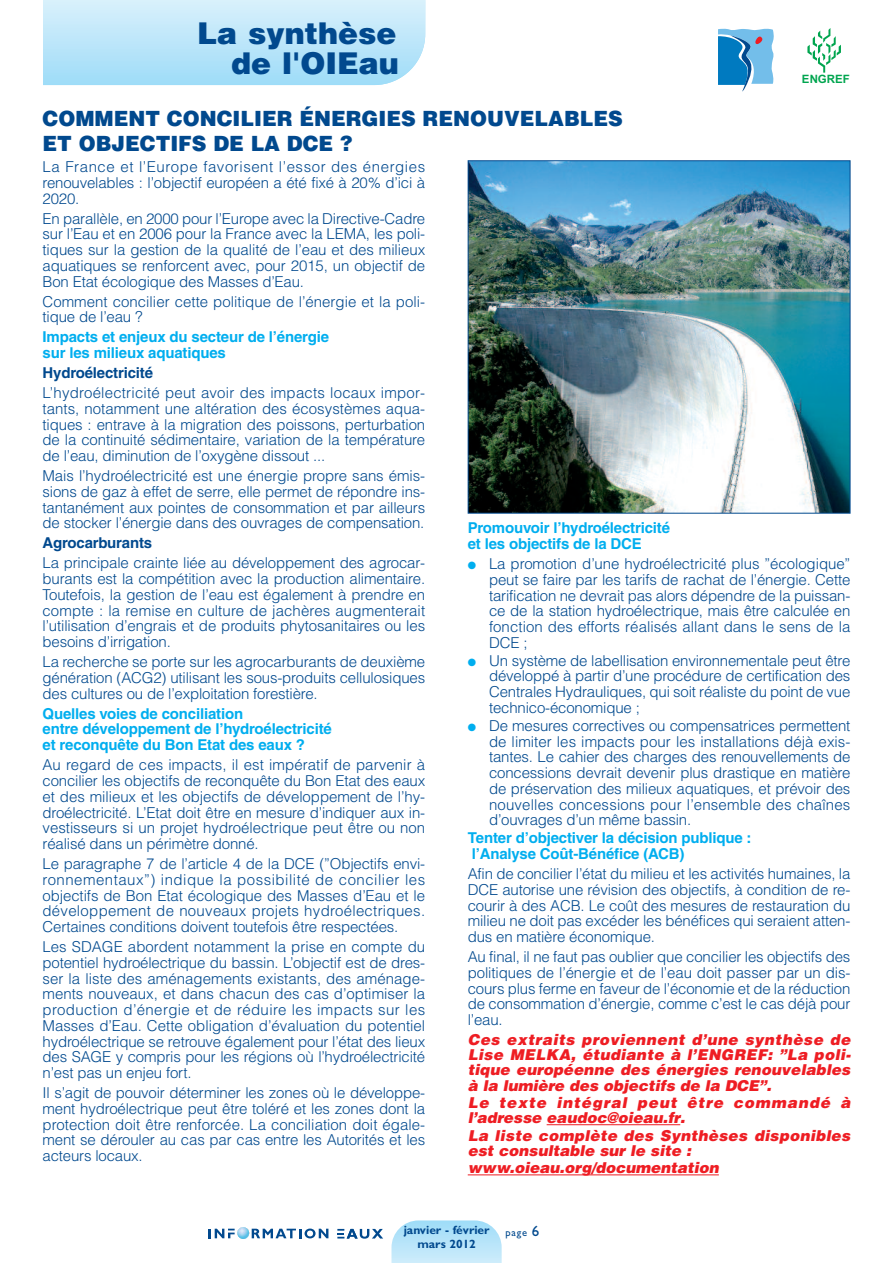
<style>
.page{position:relative;width:893px;height:1263px;background:#fff}
.page>*{position:absolute;margin:0;border:0;box-sizing:border-box;transform-origin:0 0}
.t1{font:900 30px/30px "Helvetica";color:#01498e;text-align:right}
.t2{font:900 21px/25.3px "Helvetica";color:#01498e}
.t3{font:300 15px/15.8px "Helvetica";letter-spacing:-.01em;color:#01498e;text-align:justify}
.t4{font:700 15px/15.8px "Helvetica";letter-spacing:-.01em;color:#00aeef}
.t5{font:italic 900 15px/15.3px "Helvetica";letter-spacing:.01em;color:#ee1d23;text-align:justify}
.t6{font:italic 900 15px/15.3px "Helvetica";letter-spacing:.065em;color:#ee1d23}
.t7{font:700 15px "Helvetica";letter-spacing:-.01em;color:#01498e}
.t8{font:700 12px "Gill Sans";color:#01498e}
.t9{font:700 11.55px "Arial";letter-spacing:-.005em;color:#00a54f}
.t10{font:10.5px "Gill Sans";color:#01498e}
.s1{color:#00aeef}
.s2{font-size:15px}
</style>
<div class="page">
<svg style="left:337px;top:1229px;width:46px;height:10px"></svg>
<svg style="left:209px;top:1227px;width:119px;height:12px"></svg>
<svg style="left:391px;top:1220px;width:111px;height:43px;background:#bde6f9"></svg>
<svg style="left:43px;top:0;width:382px;height:85px;background:#bde6f9"></svg>
<svg style="left:718px;top:29px;width:56px;height:63px"></svg>
<svg style="left:807px;top:28px;width:34px;height:45px"></svg>
<hr style="left:547px;top:1124px;width:133px;height:1px;background:#ee1d23">
<hr style="left:468px;top:1174px;width:251px;height:1px;background:#ee1d23">
<img style="left:470px;top:162px;width:378px;height:350px">
<div style="left:468px;top:160px;width:382px;height:354px;border:1px solid #01498e"></div>
<h1 class="t1" style="left:197px;top:19px;width:203px">La synthèse de l'OIEau</h1>
<h2 class="t2" style="left:43px;top:106px;width:582px">COMMENT CONCILIER ÉNERGIES RENOUVELABLES<br>ET OBJECTIFS DE LA DCE ?</h2>
<p class="t9" style="left:802px;top:73px;width:50px">ENGREF</p>
<p class="t3" style="left:43px;top:159px;width:384px">La France et l’Europe favorisent l’essor des énergies renouvelables : l’objectif européen a été fixé à 20% d’ici à 2020.</p>
<p class="t3" style="left:43px;top:211px;width:384px">En parallèle, en 2000 pour l’Europe avec la Directive-Cadre sur l’Eau et en 2006 pour la France avec la LEMA, les poli&shy;tiques sur la gestion de la qualité de l’eau et des milieux aquatiques se renforcent avec, pour 2015, un objectif de Bon Etat écologique des Masses d’Eau.</p>
<p class="t3" style="left:43px;top:294px;width:384px">Comment concilier cette politique de l’énergie et la poli&shy;tique de l’eau ?</p>
<p class="t4" style="left:43px;top:331px;width:288px">Impacts et enjeux du secteur de l’énergie sur les milieux aquatiques</p>
<p class="t7" style="left:43px;top:367px;width:112px">Hydroélectricité</p>
<p class="t3" style="left:43px;top:385px;width:384px">L’hydroélectricité peut avoir des impacts locaux impor&shy;tants, notamment une altération des écosystèmes aqua&shy;tiques : entrave à la migration des poissons, perturbation de la continuité sédimentaire, variation de la température de l’eau, diminution de l’oxygène dissout ...</p>
<p class="t3" style="left:43px;top:468px;width:384px">Mais l’hydroélectricité est une énergie propre sans émis&shy;sions de gaz à effet de serre, elle permet de répondre ins&shy;tantanément aux pointes de consommation et par ailleurs de stocker l’énergie dans des ouvrages de compensation.</p>
<p class="t7" style="left:43px;top:538px;width:111px">Agrocarburants</p>
<p class="t3" style="left:43px;top:555px;width:384px">La principale crainte liée au développement des agrocar&shy;burants est la compétition avec la production alimentaire.<br>Toutefois, la gestion de l’eau est également à prendre en compte : la remise en culture de jachères augmenterait l’utilisation d’engrais et de produits phytosanitaires ou les besoins d’irrigation.</p>
<p class="t3" style="left:43px;top:654px;width:384px">La recherche se porte sur les agrocarburants de deuxième génération (ACG2) utilisant les sous-produits cellulosiques des cultures ou de l’exploitation forestière.</p>
<p class="t4" style="left:43px;top:707px;width:291px">Quelles voies de conciliation<br>entre développement de l’hydroélectricité et reconquête du Bon Etat des eaux ?</p>
<p class="t3" style="left:43px;top:757px;width:384px">Au regard de ces impacts, il est impératif de parvenir à concilier les objectifs de reconquête du Bon Etat des eaux et des milieux et les objectifs de développement de l’hy&shy;droélectricité. L’Etat doit être en mesure d’indiquer aux in&shy;vestisseurs si un projet hydroélectrique peut être ou non réalisé dans un périmètre donné.</p>
<p class="t3" style="left:43px;top:856px;width:384px">Le paragraphe 7 de l’article 4 de la DCE (”Objectifs envi&shy;ronnementaux”) indique la possibilité de concilier les objectifs de Bon Etat écologique des Masses d’Eau et le développement de nouveaux projets hydroélectriques.<br>Certaines conditions doivent toutefois être respectées.</p>
<p class="t3" style="left:43px;top:939px;width:384px">Les SDAGE abordent notamment la prise en compte du potentiel hydroélectrique du bassin. L’objectif est de dres&shy;ser la liste des aménagements existants, des aménage&shy;ments nouveaux, et dans chacun des cas d’optimiser la production d’énergie et de réduire les impacts sur les Masses d’Eau. Cette obligation d’évaluation du potentiel hydroélectrique se retrouve également pour l’état des lieux des SAGE y compris pour les régions où l’hydroélectricité n’est pas un enjeu fort.</p>
<p class="t3" style="left:43px;top:1085px;width:384px">Il s’agit de pouvoir déterminer les zones où le développe&shy;ment hydroélectrique peut être toléré et les zones dont la protection doit être renforcée. La conciliation doit égale&shy;ment se dérouler au cas par cas entre les Autorités et les acteurs locaux.</p>
<p class="t4" style="left:468px;top:522px;width:204px">Promouvoir l’hydroélectricité et les objectifs de la DCE</p>
<p class="t3" style="left:489px;top:556px;width:363px;text-indent:-21px"><span class="s1">●</span> La promotion d’une hydroélectricité plus ”écologique” peut se faire par les tarifs de rachat de l’énergie. Cette tarification ne devrait pas alors dépendre de la puissan&shy;ce de la station hydroélectrique, mais être calculée en fonction des efforts réalisés allant dans le sens de la DCE ;</p>
<p class="t3" style="left:489px;top:653px;width:363px;text-indent:-21px"><span class="s1">●</span> Un système de labellisation environnementale peut être développé à partir d’une procédure de certification des Centrales Hydrauliques, qui soit réaliste du point de vue technico-économique ;</p>
<p class="t3" style="left:489px;top:718px;width:363px;text-indent:-21px"><span class="s1">●</span> De mesures correctives ou compensatrices permettent de limiter les impacts pour les installations déjà exis&shy;tantes. Le cahier des charges des renouvellements de concessions devrait devenir plus drastique en matière de préservation des milieux aquatiques, et prévoir des nouvelles concessions pour l’ensemble des chaînes d’ouvrages d’un même bassin.</p>
<p class="t4" style="left:468px;top:831px;width:285px">Tenter d’objectiver la décision publique : l’Analyse Coût-Bénéfice (ACB)</p>
<p class="t3" style="left:468px;top:866px;width:384px">Afin de concilier l’état du milieu et les activités humaines, la DCE autorise une révision des objectifs, à condition de re&shy;courir à des ACB. Le coût des mesures de restauration du milieu ne doit pas excéder les bénéfices qui seraient atten&shy;dus en matière économique.</p>
<p class="t3" style="left:468px;top:949px;width:384px">Au final, il ne faut pas oublier que concilier les objectifs des politiques de l’énergie et de l’eau doit passer par un dis&shy;cours plus ferme en faveur de l’économie et de la réduction de consommation d’énergie, comme c’est le cas déjà pour l’eau.</p>
<p class="t5" style="left:468px;top:1032px;width:385px">Ces extraits proviennent d’une synthèse de Lise MELKA, étudiante à l’ENGREF: ”La poli&shy;tique européenne des énergies renouvelables à la lumière des objectifs de la DCE”.</p>
<p class="t6" style="left:468px;top:1095px;width:384px">Le texte intégral peut être commandé à l’adresse eaudoc@oieau.fr.</p>
<p class="t5" style="left:468px;top:1128px;width:384px">La liste complète des Synthèses disponibles est consultable sur le site :</p>
<p class="t5" style="left:468px;top:1160px;width:253px">www.oieau.org/documentation</p>
<p class="t8" style="left:404px;top:1225px;width:87px">janvier - février</p>
<p class="t10" style="left:506px;top:1228px;width:35px">page <span class="s2">6</span></p>
<p class="t8" style="left:417px;top:1239px;width:60px">mars 2012</p>
</div>
